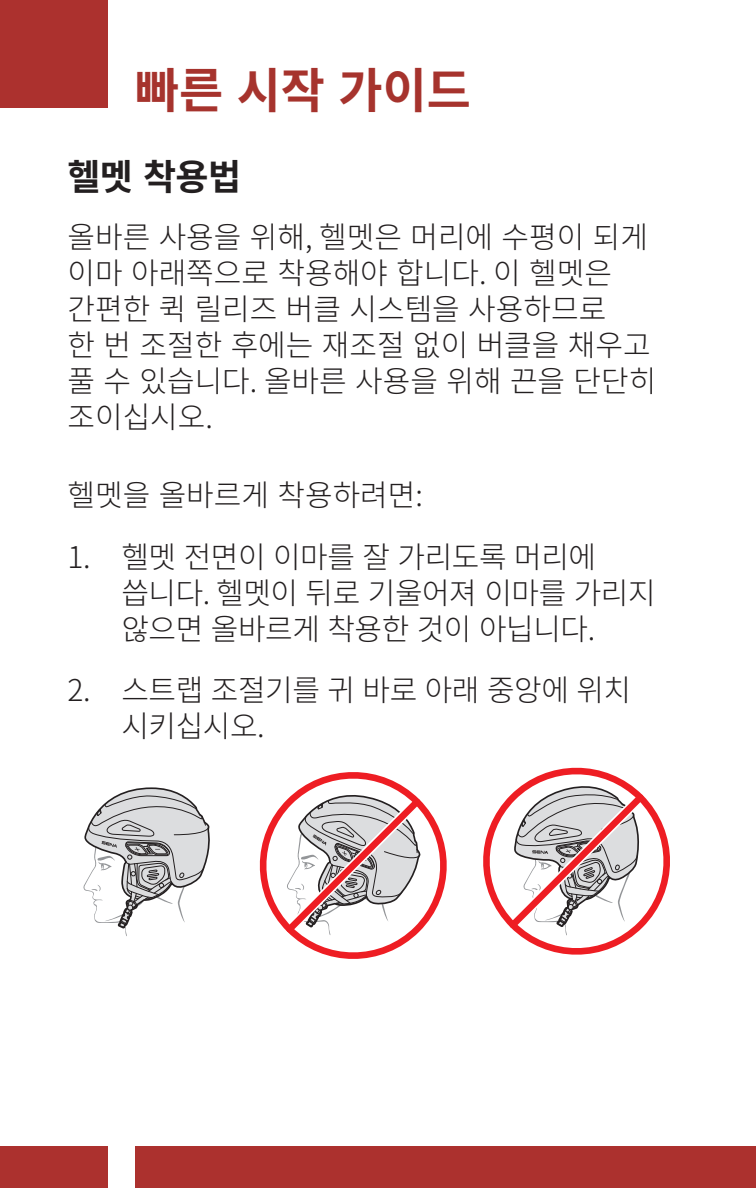
<style>
.page{position:relative;width:756px;height:1188px;background:#fff}
.page>*{position:absolute;margin:0;border:0;box-sizing:border-box;transform-origin:0 0}
.HEaders{font:700 48px "Noto Sans CJ Kkr";color:#a6332d}
.Heading1{font:700 36px "Noto Sans CJ Kkr";color:#231f20}
.Body{font:300 30px/36px "Noto Sans CJ Kkr";color:#231f20}
</style>
<div class="page">
<svg style="left:84px;top:787px;width:126px;height:149px"></svg>
<svg style="left:260px;top:772px;width:187px;height:187px"></svg>
<svg style="left:483px;top:768px;width:187px;height:187px"></svg>
<div style="left:135px;top:1146px;width:621px;height:42px;background:#ac312e"></div>
<div style="left:0;top:1146px;width:108px;height:42px;background:#ac312e"></div>
<div style="left:0;top:0;width:108px;height:108px;background:#ac312e"></div>
<p class="HEaders" style="left:135px;top:63px;width:337px">빠른 시작 가이드</p>
<p class="Heading1" style="left:68px;top:157px;width:175px">헬멧 착용법</p>
<p class="Body" style="left:68px;top:219px;width:590px">올바른 사용을 위해, 헬멧은 머리에 수평이 되게 이마 아래쪽으로 착용해야 합니다. 이 헬멧은 간편한 퀵 릴리즈 버클 시스템을 사용하므로<br>한 번 조절한 후에는 재조절 없이 버클을 채우고 풀 수 있습니다. 올바른 사용을 위해 끈을 단단히 조이십시오.</p>
<p class="Body" style="left:68px;top:478px;width:357px">헬멧을 올바르게 착용하려면:</p>
<p class="Body" style="left:122px;top:539px;width:536px;text-indent:-54px">1. 헬멧 전면이 이마를 잘 가리도록 머리에 씁니다. 헬멧이 뒤로 기울어져 이마를 가리지 않으면 올바르게 착용한 것이 아닙니다.</p>
<p class="Body" style="left:122px;top:673px;width:511px;text-indent:-54px">2. 스트랩 조절기를 귀 바로 아래 중앙에 위치 시키십시오.</p>
</div>
